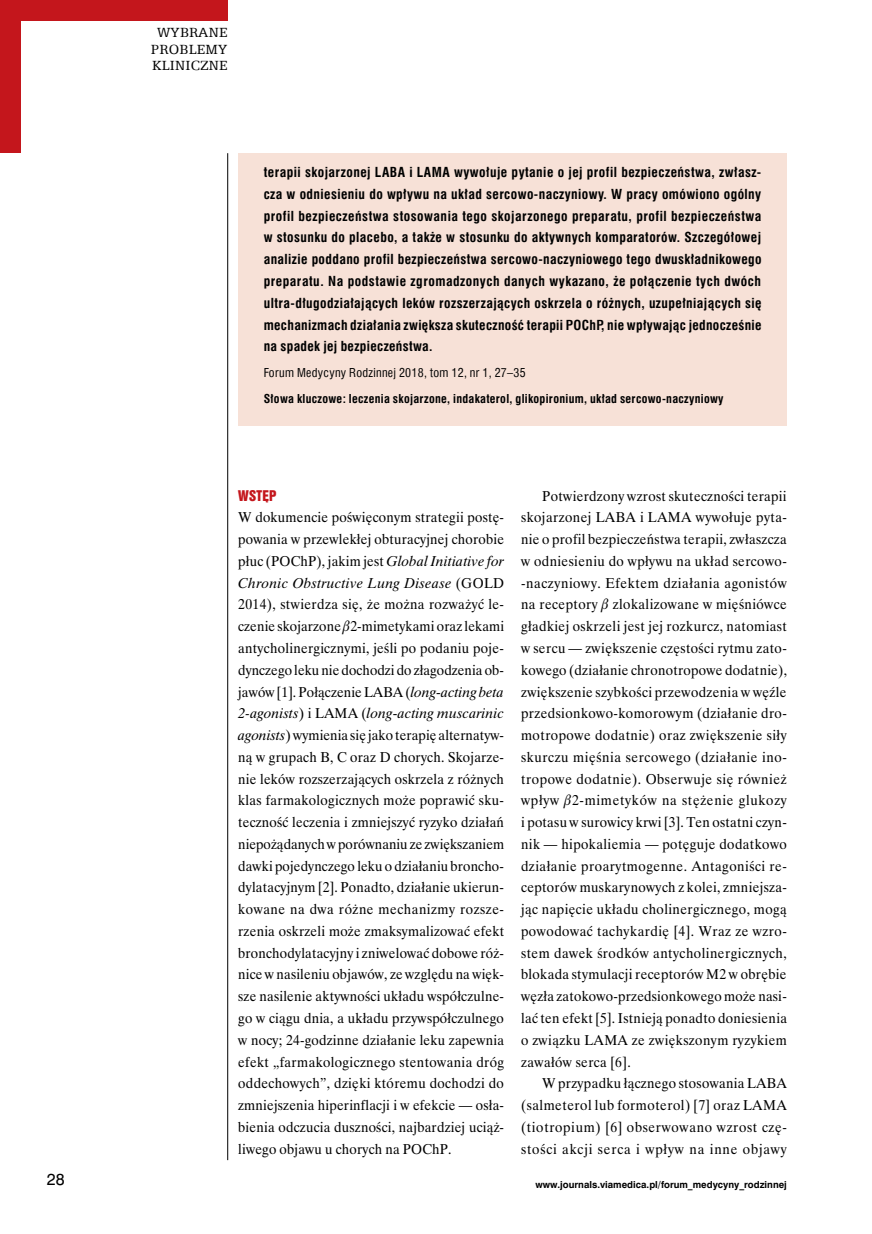
<style>
.page{position:relative;width:872px;height:1234px;background:#fff}
.page>*{position:absolute;margin:0;border:0;box-sizing:border-box;transform-origin:0 0}
.t1{font:15px/16.5px "Egyptian 505 EU";letter-spacing:.015em;color:#000;text-align:center}
.t2{font:15px "Swis 721 PL";color:#000}
._070_-_Tekst_-_pierw{font:14.25px/21.8px "Time Ibis EE";letter-spacing:.015em;color:#000;text-align:justify;scale:.95 1}
._072_-_Tekst_-_nastę{font:14.25px/21.8px "Time Ibis EE";letter-spacing:.04em;color:#000;text-align:justify;scale:.95 1}
._032_-_Streszczenie{font:700 13.5px/21.8px "Swis 721 Cn EU";letter-spacing:.025em;color:#000;text-align:justify}
._081_-_Śródtytuł_1{font:13.5px "Swis 921 EU";letter-spacing:.025em;color:#c4161c}
._034_-_Słowa_kluczow{font:700 12px "Swis 721 Cn EU";letter-spacing:.025em;color:#000}
._034_-_adres_bibl_po{font:12px "Swis 721 Cn EU";letter-spacing:.025em;color:#000}
.t3{font:700 9px "Swis 721 PL";color:#000}
.s1{font-style:italic}
</style>
<div class="page">
<hr style="left:227px;top:153px;width:1px;height:1006px;background:#000">
<div style="left:0;top:0;width:227px;height:21px;background:#c4161c"></div>
<div style="left:0;top:0;width:21px;height:153px;background:#c4161c"></div>
<div style="left:238px;top:153px;width:549px;height:272px;background:#f7e1d7"></div>
<p class="t1" style="left:151px;top:24px;width:78px">WYBRANE<br>PROBLEMY<br>KLINICZNE</p>
<p class="_032_-_Streszczenie" style="left:264px;top:162px;width:499px">terapii skojarzonej LABA i LAMA wywołuje pytanie o jej profil bezpieczeństwa, zwłasz&shy;cza w odniesieniu do wpływu na układ sercowo-naczyniowy. W pracy omówiono ogólny profil bezpieczeństwa stosowania tego skojarzonego preparatu, profil bezpieczeństwa w stosunku do placebo, a także w stosunku do aktywnych komparatorów. Szczegółowej analizie poddano profil bezpieczeństwa sercowo-naczyniowego tego dwuskładnikowego preparatu. Na podstawie zgromadzonych danych wykazano, że połączenie tych dwóch ultra-długodziałających leków rozszerzających oskrzela o różnych, uzupełniających się mechanizmach działania zwiększa skuteczność terapii POChP, nie wpływając jednocześnie na spadek jej bezpieczeństwa.</p>
<p class="_034_-_adres_bibl_po" style="left:264px;top:365px;width:263px">Forum Medycyny Rodzinnej 2018, tom 12, nr 1, 27–35</p>
<p class="_034_-_Słowa_kluczow" style="left:264px;top:391px;width:461px">Słowa kluczowe: leczenia skojarzone, indakaterol, glikopironium, układ sercowo-naczyniowy</p>
<p class="_081_-_Śródtytuł_1" style="left:238px;top:486px;width:40px">WSTĘP</p>
<p class="_070_-_Tekst_-_pierw" style="left:238px;top:506px;width:281px">W dokumencie poświęconym strategii postę&shy;powania w przewlekłej obturacyjnej chorobie płuc (POChP), jakim jest <span class="s1">Global Initiative for Chronic Obstructive Lung Disease</span> (GOLD 2014), stwierdza się, że można rozważyć le&shy;czenie skojarzone 2-mimetykami oraz lekami antycholinergicznymi, jeśli po podaniu poje&shy;dynczego leku nie dochodzi do złagodzenia ob&shy;jawów [1]. Połączenie LABA (<span class="s1">long</span>-<span class="s1">acting beta 2-agonists</span>) i LAMA (<span class="s1">long</span>-<span class="s1">acting muscarinic agonists</span>) wymienia się jako terapię alternatyw&shy;ną w grupach B, C oraz D chorych. Skojarze&shy;nie leków rozszerzających oskrzela z różnych klas farmakologicznych może poprawić sku&shy;teczność leczenia i zmniejszyć ryzyko działań niepożądanych wporównaniu ze zwiększaniem dawki pojedynczego leku o działaniu broncho&shy;dylatacyjnym [2]. Ponadto, działanie ukierun&shy;kowane na dwa różne mechanizmy rozsze&shy;rzenia oskrzeli może zmaksymalizować efekt bronchodylatacyjny i zniwelować dobowe róż&shy;nice w nasileniu objawów, ze względu na więk&shy;sze nasilenie aktywności układu współczulne&shy;go w ciągu dnia, a układu przywspółczulnego w nocy; 24-godzinne działanie leku zapewnia efekt „farmakologicznego stentowania dróg oddechowych”, dzięki któremu dochodzi do zmniejszenia hiperinflacji i w efekcie — osła&shy;bienia odczucia duszności, najbardziej uciąż&shy;liwego objawu u chorych na POChP.</p>
<p class="_072_-_Tekst_-_nastę" style="left:521px;top:484px;width:281px;text-indent:21px">Potwierdzony wzrost skuteczności terapii skojarzonej LABA i LAMA wywołuje pyta&shy;nie o profil bezpieczeństwa terapii, zwłaszcza w odniesieniu do wpływu na układ sercowo--naczyniowy. Efektem działania agonistów na receptory zlokalizowane w mięśniówce gładkiej oskrzeli jest jej rozkurcz, natomiast w sercu — zwiększenie częstości rytmu zato&shy;kowego (działanie chronotropowe dodatnie), zwiększenie szybkości przewodzenia w węźle przedsionkowo-komorowym (działanie dro&shy;motropowe dodatnie) oraz zwiększenie siły skurczu mięśnia sercowego (działanie ino&shy;tropowe dodatnie). Obserwuje się również wpływ 2-mimetyków na stężenie glukozy i potasu w surowicy krwi [3]. Ten ostatni czyn&shy;nik — hipokaliemia — potęguje dodatkowo działanie proarytmogenne. Antagoniści re&shy;ceptorów muskarynowych z kolei, zmniejsza&shy;jąc napięcie układu cholinergicznego, mogą powodować tachykardię [4]. Wraz ze wzro&shy;stem dawek środków antycholinergicznych, blokada stymulacji receptorów M2 w obrębie węzła zatokowo-przedsionkowego może nasi&shy;lać ten efekt [5]. Istnieją ponadto doniesienia o związku LAMA ze zwiększonym ryzykiem zawałów serca [6].</p>
<p class="_072_-_Tekst_-_nastę" style="left:521px;top:1072px;width:281px;text-indent:21px">W przypadku łącznego stosowania LABA (salmeterol lub formoterol) [7] oraz LAMA (tiotropium) [6] obserwowano wzrost czę&shy;stości akcji serca i wpływ na inne objawy</p>
<p class="t2" style="left:47px;top:1169px;width:19px">28</p>
<p class="t3" style="left:535px;top:1178px;width:253px">www.journals.viamedica.pl/forum_medycyny_rodzinnej</p>
</div>
